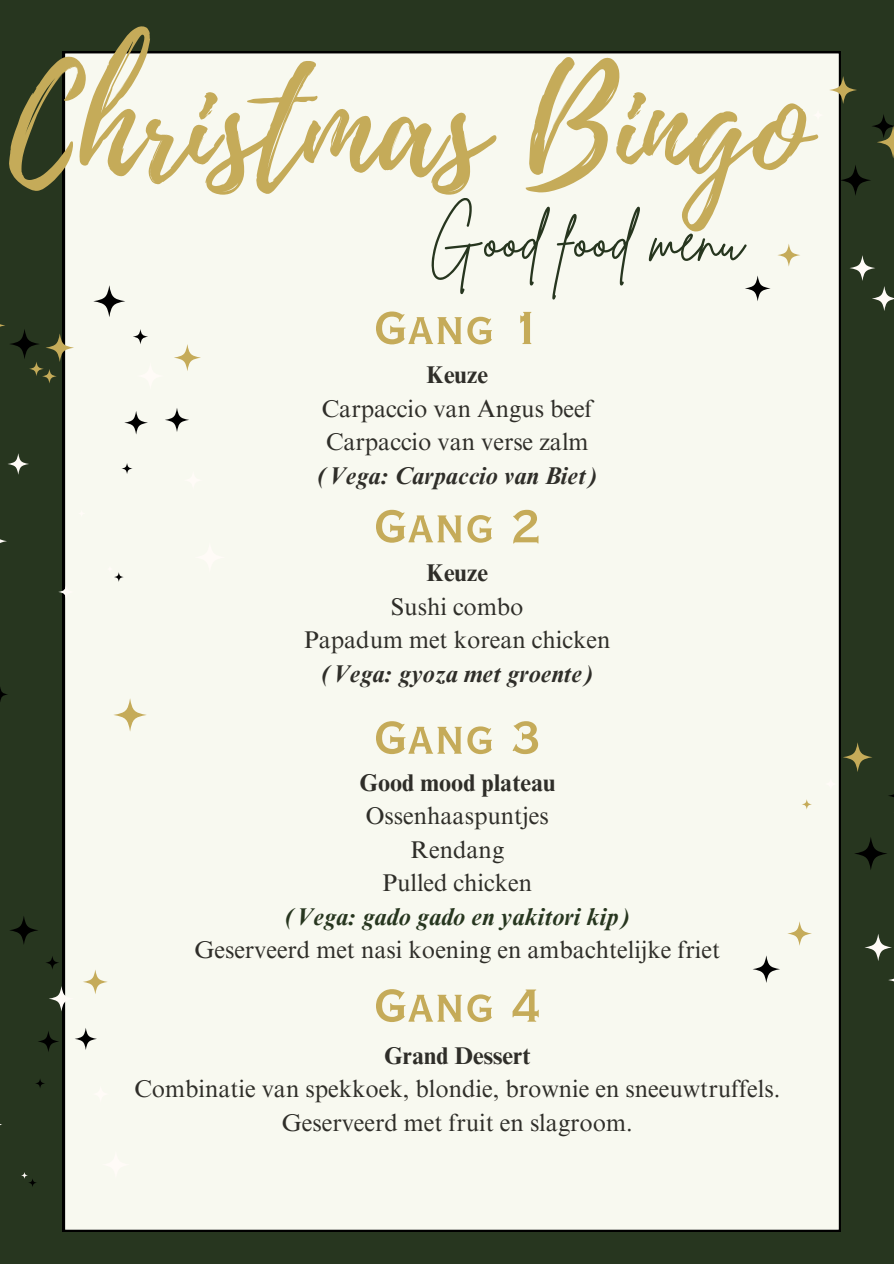
<style>
.page{position:relative;width:894px;height:1264px;background:#fff}
.page>*{position:absolute;margin:0;border:0;box-sizing:border-box;transform-origin:0 0}
.t1{font:140.85px "Playlist Script";color:#c5ab59}
.t2{font:61.2px "Copperplate Gothic LT Pro 30 BC";color:#c5ab59}
.t3{font:60.6px "Brittany Signature";color:#27361f}
.t4{font:24.15px/33.5px "Times NRMT Pro";color:#2f2e29;text-align:center}
.t5{font:italic 700 24.15px "Times NRMT Pro";color:#2f2e29}
.t6{font:700 24.15px "Times NRMT Pro";color:#2f2e29}
.t7{font:italic 700 24.15px "Times NRMT Pro";color:#27361f}
</style>
<div class="page">
<div style="left:0;top:0;width:893px;height:1263px;background:#27361f"></div>
<div style="left:63px;top:51px;width:777px;height:1180px;background:#f8f9f0"></div>
<svg style="left:75px;top:1027px;width:22px;height:23px"></svg>
<svg style="left:28px;top:1178px;width:9px;height:9px"></svg>
<div style="left:101px;top:1150px;width:29px;height:28px;background:#f8f9f0;border-radius:50%"></div>
<svg style="left:35px;top:1078px;width:10px;height:10px"></svg>
<svg style="left:45px;top:955px;width:14px;height:14px"></svg>
<svg style="left:83px;top:969px;width:25px;height:25px"></svg>
<svg style="left:21px;top:1171px;width:7px;height:7px"></svg>
<svg style="left:9px;top:915px;width:29px;height:29px"></svg>
<svg style="left:49px;top:986px;width:25px;height:25px"></svg>
<div style="left:92px;top:1085px;width:17px;height:17px;background:#f8f9f0;border-radius:50%"></div>
<svg style="left:38px;top:1030px;width:21px;height:22px"></svg>
<svg style="left:787px;top:921px;width:24px;height:24px"></svg>
<svg style="left:752px;top:955px;width:27px;height:27px"></svg>
<svg style="left:801px;top:799px;width:10px;height:10px"></svg>
<div style="left:823px;top:777px;width:14px;height:13px;background:#f8f9f0;border-radius:50%"></div>
<svg style="left:888px;top:782px;width:6px;height:48px"></svg>
<svg style="left:864px;top:933px;width:27px;height:28px"></svg>
<svg style="left:842px;top:742px;width:30px;height:30px"></svg>
<svg style="left:853px;top:836px;width:34px;height:34px"></svg>
<svg style="left:165px;top:408px;width:24px;height:24px"></svg>
<svg style="left:113px;top:698px;width:34px;height:33px"></svg>
<svg style="left:29px;top:361px;width:15px;height:15px"></svg>
<svg style="left:114px;top:572px;width:10px;height:10px"></svg>
<svg style="left:42px;top:369px;width:15px;height:14px"></svg>
<div style="left:194px;top:541px;width:31px;height:32px;background:#f8f9f0;border-radius:50%"></div>
<svg style="left:121px;top:463px;width:12px;height:11px"></svg>
<svg style="left:133px;top:329px;width:15px;height:15px"></svg>
<svg style="left:7px;top:453px;width:22px;height:22px"></svg>
<svg style="left:58px;top:584px;width:16px;height:16px"></svg>
<div style="left:77px;top:509px;width:9px;height:8px;background:#f8f9f0;border-radius:50%"></div>
<svg style="left:174px;top:344px;width:27px;height:27px"></svg>
<div style="left:106px;top:565px;width:8px;height:8px;background:#fffbf7;border-radius:50%"></div>
<svg style="left:0;top:687px;width:8px;height:15px"></svg>
<svg style="left:93px;top:285px;width:32px;height:32px"></svg>
<svg style="left:9px;top:329px;width:31px;height:30px"></svg>
<svg style="left:45px;top:333px;width:29px;height:29px"></svg>
<div style="left:136px;top:362px;width:28px;height:28px;background:#f8f9f0;border-radius:50%"></div>
<div style="left:183px;top:470px;width:20px;height:20px;background:#f8f9f0;border-radius:50%"></div>
<svg style="left:124px;top:411px;width:24px;height:23px"></svg>
<svg style="left:0;top:539px;width:7px;height:4px"></svg>
<svg style="left:777px;top:243px;width:23px;height:23px"></svg>
<svg style="left:744px;top:275px;width:26px;height:26px"></svg>
<svg style="left:790px;top:129px;width:10px;height:10px"></svg>
<svg style="left:872px;top:286px;width:21px;height:25px"></svg>
<div style="left:811px;top:109px;width:13px;height:12px;background:#f8f9f0;border-radius:50%"></div>
<svg style="left:872px;top:114px;width:21px;height:43px"></svg>
<svg style="left:849px;top:255px;width:26px;height:26px"></svg>
<svg style="left:829px;top:76px;width:27px;height:28px"></svg>
<svg style="left:839px;top:164px;width:31px;height:32px"></svg>
<p class="t1" style="left:9px;top:26px;width:799px">Christmas Bingo</p>
<p class="t3" style="left:428px;top:200px;width:316px">Good food menu</p>
<p class="t2" style="left:373px;top:299px;width:170px">Gang 1</p>
<p class="t6" style="left:426px;top:365px;width:63px">Keuze</p>
<h2 class="t4" style="left:322px;top:394px;width:272px">Carpaccio van Angus beef</h2>
<p class="t4" style="left:326px;top:428px;width:264px">Carpaccio van verse zalm</p>
<p class="t5" style="left:316px;top:466px;width:283px">(Vega: Carpaccio van Biet)</p>
<p class="t2" style="left:373px;top:498px;width:170px">Gang 2</p>
<p class="t6" style="left:426px;top:563px;width:63px">Keuze</p>
<p class="t4" style="left:391px;top:592px;width:134px">Sushi combo</p>
<h2 class="t4" style="left:304px;top:626px;width:308px">Papadum met korean chicken</h2>
<p class="t5" style="left:320px;top:664px;width:275px">(Vega: gyoza met groente)</p>
<p class="t2" style="left:373px;top:709px;width:170px">Gang 3</p>
<h1 class="t6" style="left:359px;top:773px;width:197px">Good mood plateau</h1>
<h2 class="t4" style="left:366px;top:802px;width:184px">Ossenhaaspuntjes</h2>
<h2 class="t4" style="left:410px;top:836px;width:95px">Rendang</h2>
<p class="t4" style="left:382px;top:869px;width:151px">Pulled chicken</p>
<p class="t7" style="left:284px;top:907px;width:348px">(Vega: gado gado en yakitori kip)</p>
<p class="t4" style="left:194px;top:936px;width:527px">Geserveerd met nasi koening en ambachtelijke friet</p>
<h2 class="t2" style="left:373px;top:977px;width:170px">Gang 4</h2>
<p class="t6" style="left:384px;top:1046px;width:148px">Grand Dessert</p>
<p class="t4" style="left:134px;top:1075px;width:647px">Combinatie van spekkoek, blondie, brownie en sneeuwtruffels.<br>Geserveerd met fruit en slagroom.</p>
</div>
